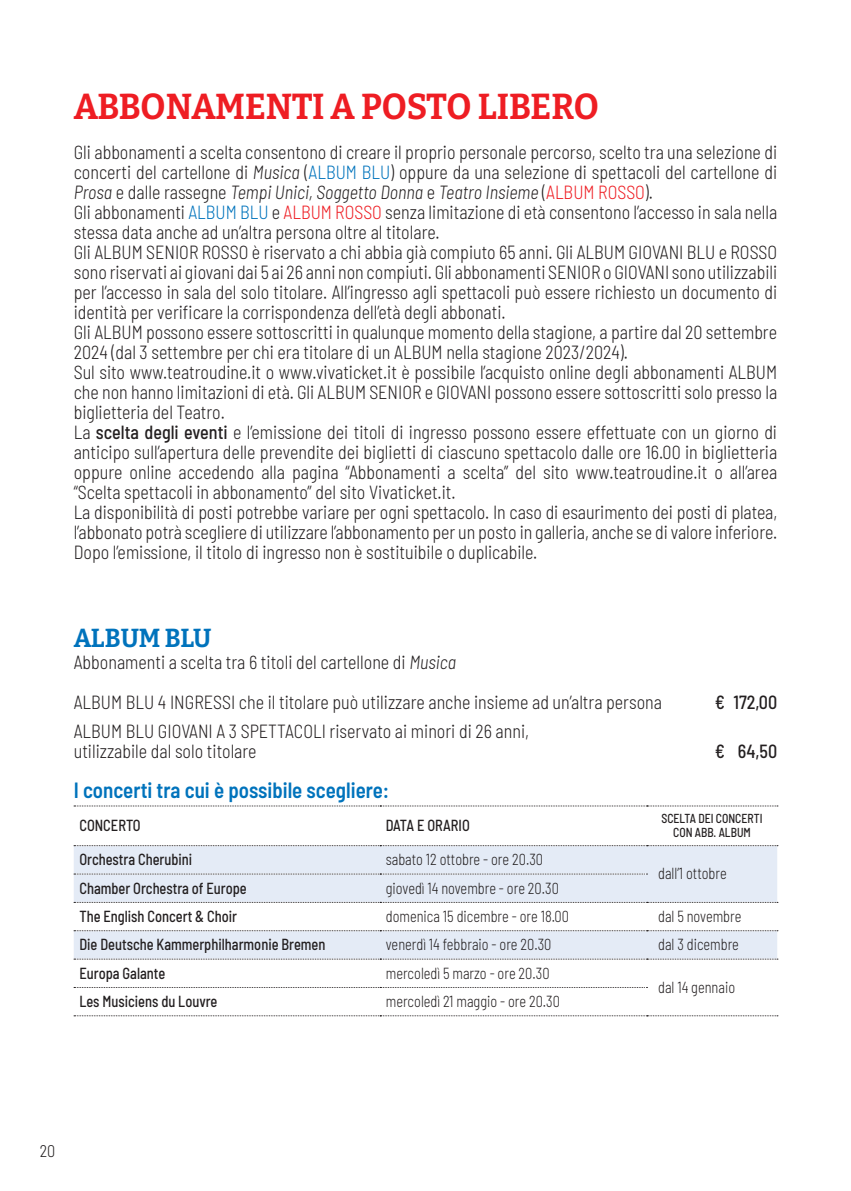
<style>
.page{position:relative;width:851px;height:1191px;background:#fff}
.page>*{position:absolute;margin:0;border:0;box-sizing:border-box;transform-origin:0 0}
.t1{font:700 36px "Bitter";letter-spacing:-.02em;color:#ee1d23;scale:.95 1}
.t2{font:700 26px "Bitter";letter-spacing:-.01em;color:#0073bc;scale:.95 1}
.t3{font:600 semi-condensed 22px "Barlow";color:#0073bc;scale:.95 1}
.t4{font:300 semi-condensed 19px/20px "Barlow";color:#231f20;scale:.95 1}
.t5{font:500 semi-condensed 19px "Barlow";color:#231f20;scale:.95 1}
.t6{font:300 semi-condensed 17px "Barlow";color:#231f20;scale:.95 1}
.t7{font:300 semi-condensed 16px "Barlow";color:#231f20;scale:.9 1}
.t8{font:500 semi-condensed 16px "Barlow";color:#231f20;scale:.9 1}
.t9{font:500 semi-condensed 13px/14px "Barlow";color:#231f20;text-align:center;scale:.9 1}
.s1{font-style:italic}
.s2{color:#0073bc}
.s3{color:#ee1d23}
.s4{font-weight:500}
</style>
<div class="page">
<svg style="left:74px;top:846px;width:703px;height:112px;fill:#e4ebf6"></svg>
<svg style="left:74px;top:805px;width:703px;height:1px"></svg>
<svg style="left:74px;top:845px;width:703px;height:1px"></svg>
<svg style="left:74px;top:873px;width:573px;height:1px"></svg>
<svg style="left:74px;top:902px;width:703px;height:1px"></svg>
<svg style="left:74px;top:930px;width:703px;height:1px"></svg>
<svg style="left:74px;top:958px;width:703px;height:1px"></svg>
<svg style="left:74px;top:987px;width:573px;height:1px"></svg>
<svg style="left:74px;top:1015px;width:703px;height:1px"></svg>
<h1 class="t1" style="left:74px;top:77px;width:554px">ABBONAMENTI A POSTO LIBERO</h1>
<p class="t4" style="left:74px;top:140px;width:742px">Gli abbonamenti a scelta consentono di creare il proprio personale percorso, scelto tra una selezione di concerti del cartellone di <span class="s1">Musica</span> (<span class="s2">ALBUM BLU</span>) oppure da una selezione di spettacoli del cartellone di <span class="s1">Prosa</span> e dalle rassegne <span class="s1">Tempi Unici, Soggetto Donna</span> e <span class="s1">Teatro Insieme</span> (<span class="s3">ALBUM ROSSO</span>).<br>Gli abbonamenti <span class="s2">ALBUM BLU</span> e <span class="s3">ALBUM ROSSO</span> senza limitazione di età consentono l’accesso in sala nella stessa data anche ad un’altra persona oltre al titolare.<br>Gli ALBUM SENIOR ROSSO è riservato a chi abbia già compiuto 65 anni. Gli ALBUM GIOVANI BLU e ROSSO sono riservati ai giovani dai 5 ai 26 anni non compiuti. Gli abbonamenti SENIOR o GIOVANI sono utilizzabili per l’accesso in sala del solo titolare. All’ingresso agli spettacoli può essere richiesto un documento di identità per verificare la corrispondenza dell’età degli abbonati.<br>Gli ALBUM possono essere sottoscritti in qualunque momento della stagione, a partire dal 20 settembre 2024 (dal 3 settembre per chi era titolare di un ALBUM nella stagione 2023/2024).<br>Sul sito www.teatroudine.it o www.vivaticket.it è possibile l’acquisto online degli abbonamenti ALBUM che non hanno limitazioni di età. Gli ALBUM SENIOR e GIOVANI possono essere sottoscritti solo presso la biglietteria del Teatro.<br>La <span class="s4">scelta degli eventi</span> e l’emissione dei titoli di ingresso possono essere effettuate con un giorno di anticipo sull’apertura delle prevendite dei biglietti di ciascuno spettacolo dalle ore 16.00 in biglietteria oppure online accedendo alla pagina “Abbonamenti a scelta” del sito www.teatroudine.it o all’area “Scelta spettacoli in abbonamento” del sito Vivaticket.it.<br>La disponibilità di posti potrebbe variare per ogni spettacolo. In caso di esaurimento dei posti di platea, l’abbonato potrà scegliere di utilizzare l’abbonamento per un posto in galleria, anche se di valore inferiore.<br>Dopo l’emissione, il titolo di ingresso non è sostituibile o duplicabile.</p>
<h2 class="t2" style="left:74px;top:617px;width:147px">ALBUM BLU</h2>
<p class="t4" style="left:74px;top:641px;width:620px;line-height:40px">Abbonamenti a scelta tra 6 titoli del cartellone di <span class="s1">Musica<br></span>ALBUM BLU 4 INGRESSI che il titolare può utilizzare anche insieme ad un’altra persona</p>
<p class="t4" style="left:74px;top:719px;width:481px">ALBUM BLU GIOVANI A 3 SPETTACOLI riservato ai minori di 26 anni, utilizzabile dal solo titolare</p>
<p class="t5" style="left:714px;top:688px;width:67px">€ 172,00</p>
<p class="t5" style="left:714px;top:737px;width:67px">€ 64,50</p>
<p class="t3" style="left:74px;top:774px;width:333px">I concerti tra cui è possibile scegliere:</p>
<p class="t8" style="left:79px;top:814px;width:70px">CONCERTO</p>
<p class="t8" style="left:386px;top:814px;width:95px">DATA E ORARIO</p>
<p class="t9" style="left:661px;top:810px;width:114px">SCELTA DEI CONCERTI<br>CON ABB. ALBUM</p>
<p class="t8" style="left:79px;top:848px;width:127px">Orchestra Cherubini</p>
<p class="t7" style="left:386px;top:848px;width:176px">sabato 12 ottobre - ore 20.30</p>
<p class="t7" style="left:658px;top:862px;width:78px">dall’1 ottobre</p>
<p class="t8" style="left:79px;top:876px;width:187px">Chamber Orchestra of Europe</p>
<p class="t7" style="left:386px;top:876px;width:194px">giovedì 14 novembre - ore 20.30</p>
<p class="t8" style="left:79px;top:904px;width:176px">The English Concert &amp; Choir</p>
<p class="t7" style="left:386px;top:904px;width:205px">domenica 15 dicembre - ore 18.00</p>
<p class="t7" style="left:658px;top:904px;width:94px">dal 5 novembre</p>
<p class="t8" style="left:79px;top:933px;width:275px">Die Deutsche Kammerphilharmonie Bremen</p>
<p class="t7" style="left:386px;top:933px;width:186px">venerdì 14 febbraio - ore 20.30</p>
<p class="t7" style="left:658px;top:933px;width:91px">dal 3 dicembre</p>
<p class="t8" style="left:79px;top:961px;width:97px">Europa Galante</p>
<p class="t7" style="left:386px;top:961px;width:183px">mercoledì 5 marzo - ore 20.30</p>
<p class="t7" style="left:658px;top:975px;width:87px">dal 14 gennaio</p>
<p class="t8" style="left:79px;top:989px;width:155px">Les Musiciens du Louvre</p>
<p class="t7" style="left:386px;top:989px;width:195px">mercoledì 21 maggio - ore 20.30</p>
<p class="t6" style="left:40px;top:1138px;width:18px">20</p>
</div>
